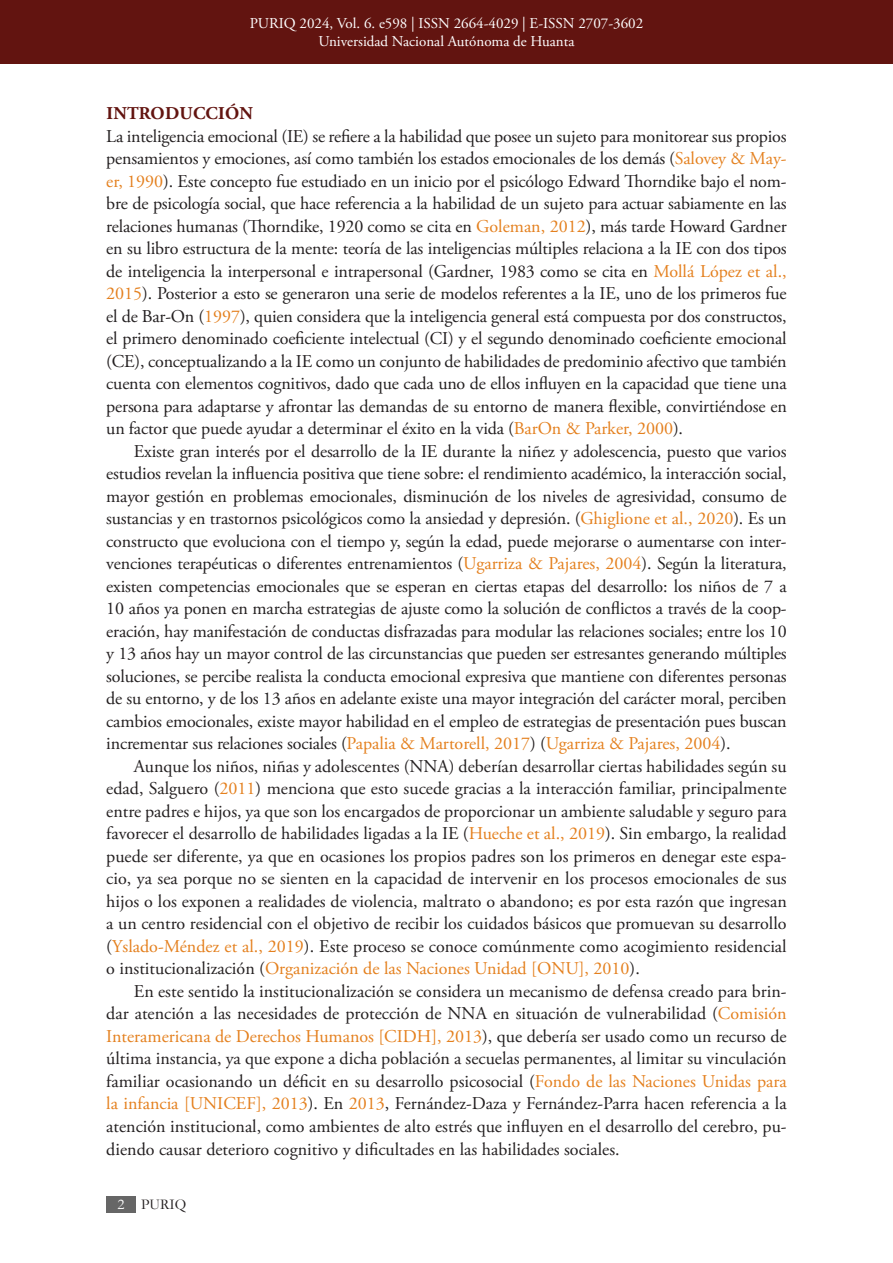
<style>
.page{position:relative;width:893px;height:1263px;background:#fff}
.page>*{position:absolute;margin:0;border:0;box-sizing:border-box;transform-origin:0 0}
.Parrafo_ES{font:18px/22.5px "Adobe Garamond Pro";color:#231f20;text-align:justify}
.Titulo_de_Seccion{font:700 18px "Adobe Garamond Pro";letter-spacing:.015em;color:#621410}
.t1{font:15px/18px "Adobe Garamond Pro";color:#fff;text-align:center}
.t2{font:15px "Garamond";color:#231f20}
.s1{color:#e4801e}
.s2{color:#fff}
</style>
<div class="page">
<div style="left:0;top:0;width:893px;height:64px;background:#621410"></div>
<div style="left:106px;top:1196px;width:29px;height:16px;background:#666"></div>
<p class="t1" style="left:250px;top:15px;width:395px">PURIQ 2024, Vol. 6. e598 | ISSN 2664-4029 | E-ISSN 2707-3602<br>Universidad Nacional Autónoma de Huanta</p>
<p class="Titulo_de_Seccion" style="left:106px;top:103px;width:148px">INTRODUCCIÓN</p>
<p class="Parrafo_ES" style="left:106px;top:126px;width:682px">La inteligencia emocional (IE) se refiere a la habilidad que posee un sujeto para monitorear sus propios pensamientos y emociones, así como también los estados emocionales de los demás (<span class="s1">Salovey &amp; May&shy;er, 1990</span>). Este concepto fue estudiado en un inicio por el psicólogo Edward Thorndike bajo el nom&shy;bre de psicología social, que hace referencia a la habilidad de un sujeto para actuar sabiamente en las relaciones humanas (Thorndike, 1920 como se cita en <span class="s1">Goleman, 2012</span>), más tarde Howard Gardner en su libro estructura de la mente: teoría de las inteligencias múltiples relaciona a la IE con dos tipos de inteligencia la interpersonal e intrapersonal (Gardner, 1983 como se cita en <span class="s1">Mollá López et al., 2015</span>). Posterior a esto se generaron una serie de modelos referentes a la IE, uno de los primeros fue el de Bar-On (<span class="s1">1997</span>), quien considera que la inteligencia general está compuesta por dos constructos, el primero denominado coeficiente intelectual (CI) y el segundo denominado coeficiente emocional (CE), conceptualizando a la IE como un conjunto de habilidades de predominio afectivo que también cuenta con elementos cognitivos, dado que cada uno de ellos influyen en la capacidad que tiene una persona para adaptarse y afrontar las demandas de su entorno de manera flexible, convirtiéndose en un factor que puede ayudar a determinar el éxito en la vida (<span class="s1">BarOn &amp; Parker, 2000</span>).</p>
<p class="Parrafo_ES" style="left:106px;top:441px;width:682px;text-indent:28px">Existe gran interés por el desarrollo de la IE durante la niñez y adolescencia, puesto que varios estudios revelan la influencia positiva que tiene sobre: el rendimiento académico, la interacción social, mayor gestión en problemas emocionales, disminución de los niveles de agresividad, consumo de sustancias y en trastornos psicológicos como la ansiedad y depresión. (<span class="s1">Ghiglione et al., 2020</span>). Es un constructo que evoluciona con el tiempo y, según la edad, puede mejorarse o aumentarse con inter&shy;venciones terapéuticas o diferentes entrenamientos (<span class="s1">Ugarriza &amp; Pajares, 2004</span>). Según la literatura, existen competencias emocionales que se esperan en ciertas etapas del desarrollo: los niños de 7 a 10 años ya ponen en marcha estrategias de ajuste como la solución de conflictos a través de la coop&shy;eración, hay manifestación de conductas disfrazadas para modular las relaciones sociales; entre los 10 y 13 años hay un mayor control de las circunstancias que pueden ser estresantes generando múltiples soluciones, se percibe realista la conducta emocional expresiva que mantiene con diferentes personas de su entorno, y de los 13 años en adelante existe una mayor integración del carácter moral, perciben cambios emocionales, existe mayor habilidad en el empleo de estrategias de presentación pues buscan incrementar sus relaciones sociales (<span class="s1">Papalia &amp; Martorell, 2017</span>) (<span class="s1">Ugarriza &amp; Pajares, 2004</span>).</p>
<p class="Parrafo_ES" style="left:106px;top:756px;width:682px;text-indent:28px">Aunque los niños, niñas y adolescentes (NNA) deberían desarrollar ciertas habilidades según su edad, Salguero (<span class="s1">2011</span>) menciona que esto sucede gracias a la interacción familiar, principalmente entre padres e hijos, ya que son los encargados de proporcionar un ambiente saludable y seguro para favorecer el desarrollo de habilidades ligadas a la IE (<span class="s1">Hueche et al., 2019</span>). Sin embargo, la realidad puede ser diferente, ya que en ocasiones los propios padres son los primeros en denegar este espa&shy;cio, ya sea porque no se sienten en la capacidad de intervenir en los procesos emocionales de sus hijos o los exponen a realidades de violencia, maltrato o abandono; es por esta razón que ingresan a un centro residencial con el objetivo de recibir los cuidados básicos que promuevan su desarrollo (<span class="s1">Yslado-Méndez et al., 2019</span>). Este proceso se conoce comúnmente como acogimiento residencial o institucionalización (<span class="s1">Organización de las Naciones Unidad [ONU], 2010</span>).</p>
<p class="Parrafo_ES" style="left:106px;top:981px;width:682px;text-indent:28px">En este sentido la institucionalización se considera un mecanismo de defensa creado para brin&shy;dar atención a las necesidades de protección de NNA en situación de vulnerabilidad (<span class="s1">Comisión Interamericana de Derechos Humanos [CIDH], 2013</span>), que debería ser usado como un recurso de última instancia, ya que expone a dicha población a secuelas permanentes, al limitar su vinculación familiar ocasionando un déficit en su desarrollo psicosocial (<span class="s1">Fondo de las Naciones Unidas para la infancia [UNICEF], 2013</span>). En <span class="s1">2013</span>, Fernández-Daza y Fernández-Parra hacen referencia a la atención institucional, como ambientes de alto estrés que influyen en el desarrollo del cerebro, pu&shy;diendo causar deterioro cognitivo y dificultades en las habilidades sociales.</p>
<p class="t2" style="left:117px;top:1194px;width:71px"><span class="s2">2</span> PURIQ</p>
</div>
